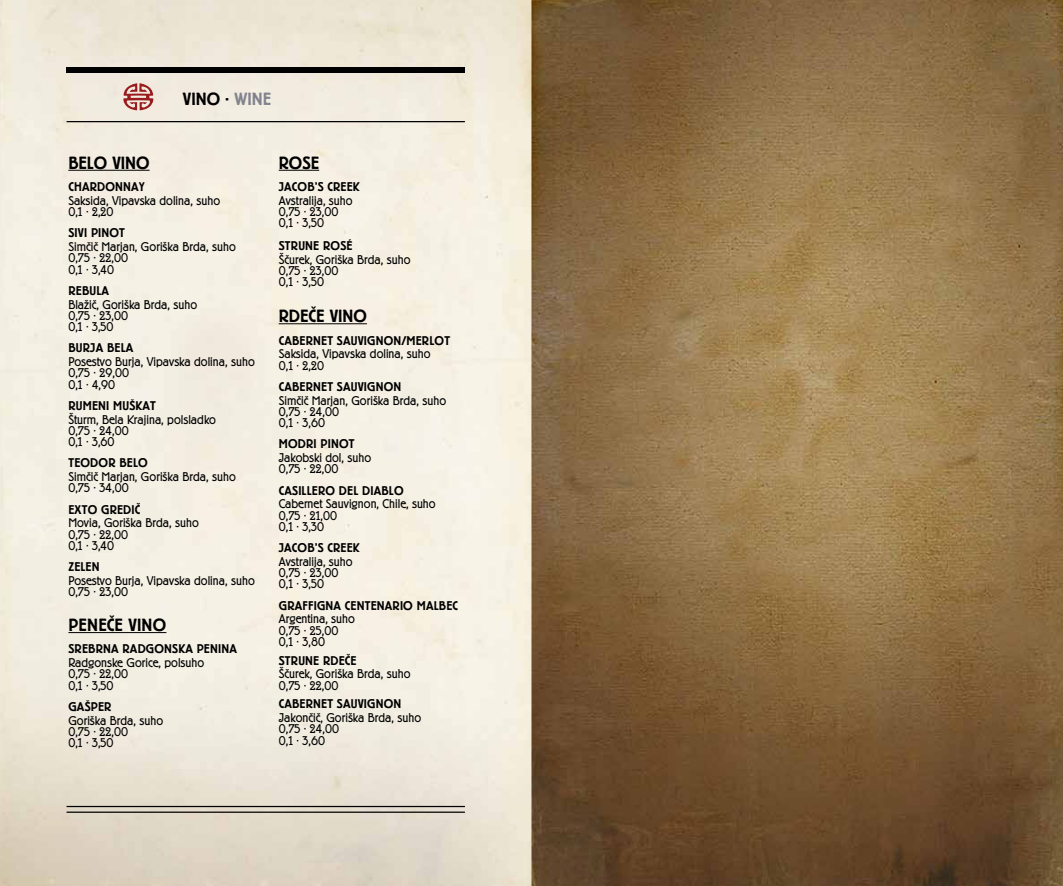
<style>
.page{position:relative;width:1063px;height:886px;background:#fff}
.page>*{position:absolute;margin:0;border:0;box-sizing:border-box;transform-origin:0 0}
.t1{font:500 17.5px "Berliner Grotesk";color:#000}
.t2{font:300 12.5px/11.2px "Berliner Grotesk";color:#000}
.t3{font:500 12.5px "Berliner Grotesk";letter-spacing:.015em;color:#000}
.s1{color:#83838f}
</style>
<div class="page">
<img style="left:0;top:0;width:1063px;height:886px">
<hr style="left:67px;top:811px;width:398px;height:2px;background:#000">
<div style="left:67px;top:67px;width:398px;height:6px;background:#000"></div>
<hr style="left:67px;top:121px;width:398px;height:1px;background:#000">
<hr style="left:67px;top:806px;width:398px;height:1px;background:#000">
<svg style="left:123px;top:83px;width:31px;height:27px"></svg>
<hr style="left:68px;top:170px;width:82px;height:1px;background:#000">
<hr style="left:68px;top:632px;width:98px;height:1px;background:#000">
<hr style="left:279px;top:170px;width:40px;height:1px;background:#000">
<hr style="left:279px;top:323px;width:88px;height:1px;background:#000">
<h1 class="t1" style="left:183px;top:90px;width:90px">VINO · <span class="s1">WINE</span></h1>
<h1 class="t1" style="left:68px;top:153px;width:83px">BELO VINO</h1>
<p class="t3" style="left:68px;top:180px;width:78px">CHARDONNAY</p>
<p class="t2" style="left:68px;top:195px;width:153px">Saksida, Vipavska dolina, suho<br>0,1 · 2,20</p>
<p class="t3" style="left:68px;top:226px;width:58px">SIVI PINOT</p>
<p class="t2" style="left:68px;top:241px;width:169px">Simčič Marjan, Goriška Brda, suho<br>0,75 · 22,00<br>0,1 · 3,40</p>
<p class="t3" style="left:68px;top:284px;width:42px">REBULA</p>
<p class="t2" style="left:68px;top:299px;width:130px">Blažič, Goriška Brda, suho<br>0,75 · 23,00<br>0,1 · 3,50</p>
<p class="t3" style="left:68px;top:341px;width:66px">BURJA BELA</p>
<p class="t2" style="left:68px;top:356px;width:188px">Posestvo Burja, Vipavska dolina, suho<br>0,75 · 29,00<br>0,1 · 4,90</p>
<p class="t3" style="left:68px;top:399px;width:89px">RUMENI MUŠKAT</p>
<p class="t2" style="left:68px;top:414px;width:149px">Šturm, Bela Krajina, polsladko<br>0,75 · 24,00<br>0,1 · 3,60</p>
<p class="t3" style="left:68px;top:456px;width:81px">TEODOR BELO</p>
<p class="t2" style="left:68px;top:471px;width:169px">Simčič Marjan, Goriška Brda, suho<br>0,75 · 34,00</p>
<p class="t3" style="left:68px;top:502px;width:73px">EXTO GREDIČ</p>
<p class="t2" style="left:68px;top:517px;width:132px">Movia, Goriška Brda, suho<br>0,75 · 22,00<br>0,1 · 3,40</p>
<p class="t3" style="left:68px;top:560px;width:33px">ZELEN</p>
<p class="t2" style="left:68px;top:575px;width:188px">Posestvo Burja, Vipavska dolina, suho<br>0,75 · 23,00</p>
<h1 class="t1" style="left:68px;top:615px;width:99px">PENEČE VINO</h1>
<p class="t3" style="left:68px;top:642px;width:170px">SREBRNA RADGONSKA PENINA</p>
<p class="t2" style="left:68px;top:657px;width:137px">Radgonske Gorice, polsuho<br>0,75 · 22,00<br>0,1 · 3,50</p>
<p class="t3" style="left:68px;top:700px;width:45px">GAŠPER</p>
<p class="t2" style="left:68px;top:715px;width:96px">Goriška Brda, suho<br>0,75 · 22,00<br>0,1 · 3,50</p>
<h1 class="t1" style="left:279px;top:153px;width:42px">ROSE</h1>
<p class="t3" style="left:279px;top:180px;width:82px">JACOB’S CREEK</p>
<p class="t2" style="left:279px;top:195px;width:75px">Avstralija, suho<br>0,75 · 23,00<br>0,1 · 3,50</p>
<p class="t3" style="left:279px;top:239px;width:75px">STRUNE ROSÉ</p>
<p class="t2" style="left:279px;top:254px;width:133px">Ščurek, Goriška Brda, suho<br>0,75 · 23,00<br>0,1 · 3,50</p>
<h1 class="t1" style="left:279px;top:306px;width:90px">RDEČE VINO</h1>
<p class="t3" style="left:279px;top:333px;width:173px">CABERNET SAUVIGNON/MERLOT</p>
<p class="t2" style="left:279px;top:348px;width:153px">Saksida, Vipavska dolina, suho<br>0,1 · 2,20</p>
<p class="t3" style="left:279px;top:380px;width:124px">CABERNET SAUVIGNON</p>
<p class="t2" style="left:279px;top:395px;width:169px">Simčič Marjan, Goriška Brda, suho<br>0,75 · 24,00<br>0,1 · 3,60</p>
<p class="t3" style="left:279px;top:437px;width:77px">MODRI PINOT</p>
<p class="t2" style="left:279px;top:452px;width:94px">Jakobski dol, suho<br>0,75 · 22,00</p>
<p class="t3" style="left:279px;top:483px;width:126px">CASILLERO DEL DIABLO</p>
<p class="t2" style="left:279px;top:498px;width:159px">Cabernet Sauvignon, Chile, suho<br>0,75 · 21,00<br>0,1 · 3,30</p>
<p class="t3" style="left:279px;top:541px;width:82px">JACOB’S CREEK</p>
<p class="t2" style="left:279px;top:556px;width:75px">Avstralija, suho<br>0,75 · 23,00<br>0,1 · 3,50</p>
<p class="t3" style="left:279px;top:598px;width:181px">GRAFFIGNA CENTENARIO MALBEC</p>
<p class="t2" style="left:279px;top:613px;width:78px">Argentina, suho<br>0,75 · 25,00<br>0,1 · 3,80</p>
<p class="t3" style="left:279px;top:653px;width:79px">STRUNE RDEČE</p>
<p class="t2" style="left:279px;top:668px;width:133px">Ščurek, Goriška Brda, suho<br>0,75 · 22,00</p>
<p class="t3" style="left:279px;top:697px;width:124px">CABERNET SAUVIGNON</p>
<p class="t2" style="left:279px;top:712px;width:144px">Jakončič, Goriška Brda, suho<br>0,75 · 24,00<br>0,1 · 3,60</p>
</div>
